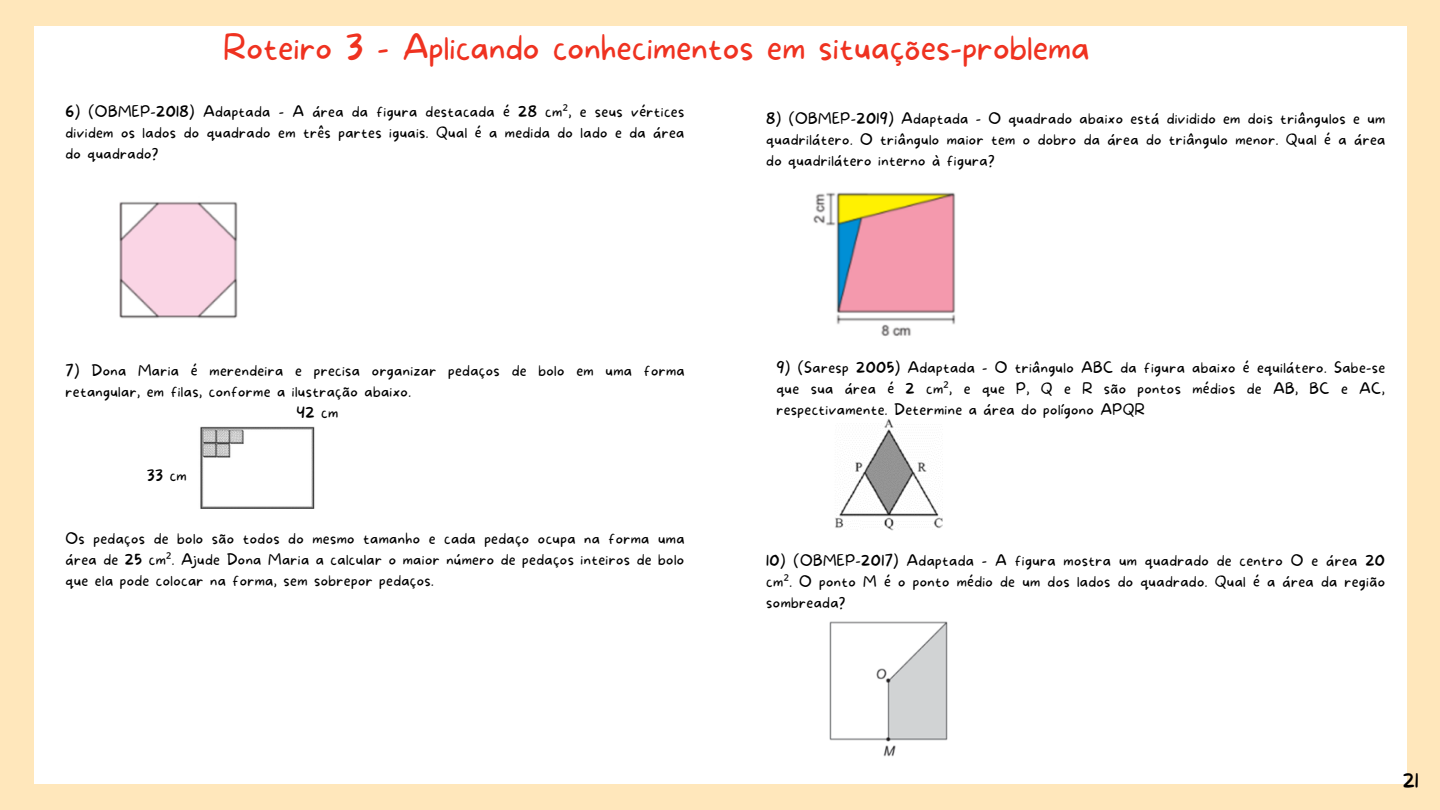
<style>
.page{position:relative;width:1440px;height:810px;background:#ffe7bb}
.page>*{position:absolute;margin:0;border:0;box-sizing:border-box;transform-origin:0 0}
.t1{font:100 34px "More Sugar";color:#ef3220}
.t2{font:100 20px "More Sugar";color:#000}
.t3{font:100 15px/21px "More Sugar";letter-spacing:.025em;color:#000;text-align:justify}
.s1{font-family:"Noto Sans";font-weight:400}
</style>
<div class="page">
<div style="left:34px;top:26px;width:1372px;height:758px;background:#fff"></div>
<img style="left:200px;top:427px;width:115px;height:82px">
<img style="left:813px;top:192px;width:143px;height:144px">
<img style="left:835px;top:419px;width:108px;height:112px">
<img style="left:829px;top:621px;width:119px;height:136px">
<img style="left:119px;top:202px;width:119px;height:117px">
<h1 class="t1" style="left:224px;top:28px;width:868px">Roteiro 3 - Aplicando conhecimentos em situações-problema</h1>
<p class="t3" style="left:66px;top:102px;width:620px">6) (OBMEP-2018) Adaptada - A área da figura destacada é 28 cm<span class="s1">²</span>, e seus vértices dividem os lados do quadrado em três partes iguais. Qual é a medida do lado e da área do quadrado?</p>
<p class="t3" style="left:766px;top:109px;width:621px">8) (OBMEP-2019) Adaptada - O quadrado abaixo está dividido em dois triângulos e um quadrilátero. O triângulo maior tem o dobro da área do triângulo menor. Qual é a área do quadrilátero interno à figura?</p>
<p class="t3" style="left:66px;top:360px;width:621px">7) Dona Maria é merendeira e precisa organizar pedaços de bolo em uma forma</p>
<p class="t3" style="left:66px;top:381px;width:347px">retangular, em filas, conforme a ilustração abaixo.</p>
<p class="t3" style="left:296px;top:402px;width:43px">42 cm</p>
<p class="t3" style="left:147px;top:465px;width:42px">33 cm</p>
<p class="t3" style="left:66px;top:528px;width:620px">Os pedaços de bolo são todos do mesmo tamanho e cada pedaço ocupa na forma uma área de 25 cm<span class="s1">²</span>. Ajude Dona Maria a calcular o maior número de pedaços inteiros de bolo que ela pode colocar na forma, sem sobrepor pedaços.</p>
<p class="t3" style="left:776px;top:358px;width:610px">9) (Saresp 2005) Adaptada - O triângulo ABC da figura abaixo é equilátero. Sabe-se que sua área é 2 cm<span class="s1">²</span>, e que P, Q e R são pontos médios de AB, BC e AC, respectivamente. Determine a área do polígono APQR</p>
<p class="t3" style="left:766px;top:550px;width:620px">10) (OBMEP-2017) Adaptada - A figura mostra um quadrado de centro O e área 20 cm<span class="s1">²</span>. O ponto M é o ponto médio de um dos lados do quadrado. Qual é a área da região sombreada?</p>
<h2 class="t2" style="left:1403px;top:769px;width:18px">21</h2>
</div>
